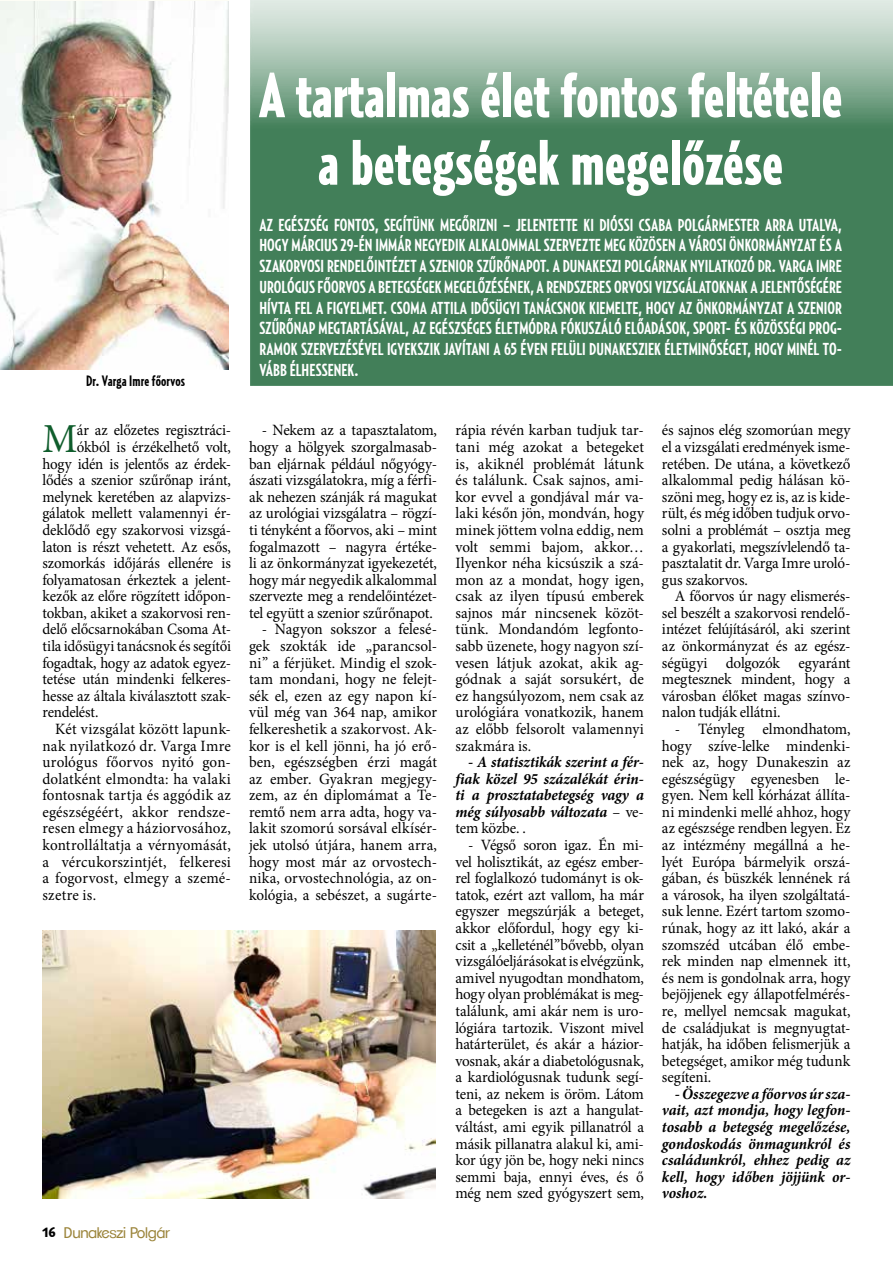
<style>
.page{position:relative;width:893px;height:1263px;background:#fff}
.page>*{position:absolute;margin:0;border:0;box-sizing:border-box;transform-origin:0 0}
.t1{font:900 extra-condensed 63px/67.5px "Relay";color:#fff;text-align:center}
.t2{font:41.25px "Minion Pro";color:#0f5d2c;scale:.95 1}
.t3{font:700 extra-condensed 17.25px/20.7px "Relay";color:#fff;text-align:justify}
.t4{font:15.75px/16.6px "Minion Pro";letter-spacing:-.005em;color:#000;text-align:justify;scale:.96 1}
.t5{font:15.75px "Minion Pro";letter-spacing:-.005em;color:#000;scale:.95 1}
.t6{font:italic 700 15.75px/16.6px "Minion Pro";letter-spacing:-.005em;color:#000;text-align:justify;scale:.96 1}
.t7{font:15.75px "Minion Pro";letter-spacing:.015em;color:#000;scale:.96 1}
.t8{font:15.75px "Minion Pro";letter-spacing:.02em;color:#000;scale:.96 1}
.t9{font:700 extra-condensed 15px "Relay";letter-spacing:.005em;color:#000}
.t10{font:15px "Clemente P Dag";letter-spacing:-.02em;color:#9b843a}
.s1{font-family:"Polo Ze 11 K Bold";color:#000}
.s2{font-weight:400;font-style:normal}
</style>
<div class="page">
<svg style="left:251px;top:0;width:642px;height:386px;background:#609373"></svg>
<img style="left:0;top:1px;width:229px;height:368px">
<img style="left:43px;top:931px;width:393px;height:267px">
<p class="t9" style="left:86px;top:371px;width:101px">Dr. Varga Imre főorvos</p>
<h2 class="t2" style="left:43px;top:411px;width:38px">M</h2>
<p class="t5" style="left:77px;top:420px;width:164px">ár az előzetes regisztráci-</p>
<p class="t5" style="left:77px;top:436px;width:164px">ókból is érzékelhető volt,</p>
<p class="t5" style="left:43px;top:453px;width:200px">hogy idén is jelentős az érdek-</p>
<p class="t5" style="left:43px;top:470px;width:200px">lődés a szenior szűrőnap iránt,</p>
<p class="t5" style="left:43px;top:486px;width:200px">melynek keretében az alapvizs-</p>
<p class="t5" style="left:43px;top:503px;width:200px">gálatok mellett valamennyi ér-</p>
<p class="t5" style="left:43px;top:519px;width:200px">deklődő egy szakorvosi vizsgá-</p>
<p class="t5" style="left:43px;top:536px;width:200px">laton is részt vehetett. Az esős,</p>
<p class="t5" style="left:43px;top:552px;width:200px">szomorkás időjárás ellenére is</p>
<p class="t5" style="left:43px;top:569px;width:200px">folyamatosan érkeztek a jelent-</p>
<p class="t5" style="left:43px;top:586px;width:200px">kezők az előre rögzített időpon-</p>
<p class="t5" style="left:43px;top:602px;width:200px">tokban, akiket a szakorvosi ren-</p>
<p class="t5" style="left:43px;top:619px;width:200px">delő előcsarnokában Csoma At-</p>
<p class="t5" style="left:43px;top:635px;width:200px">tila idősügyi tanácsnok és segítői</p>
<p class="t5" style="left:43px;top:652px;width:200px">fogadtak, hogy az adatok egyez-</p>
<p class="t5" style="left:43px;top:669px;width:200px">tetése után mindenki felkeres-</p>
<p class="t5" style="left:43px;top:685px;width:200px">hesse az általa kiválasztott szak-</p>
<p class="t5" style="left:43px;top:702px;width:60px">rendelést.</p>
<p class="t7" style="left:55px;top:718px;width:185px">Két vizsgálat között lapunk-</p>
<p class="t7" style="left:43px;top:735px;width:198px">nak nyilatkozó dr. Varga Imre</p>
<p class="t4" style="left:43px;top:754px;width:198px">urológus főorvos nyitó gon-</p>
<p class="t4" style="left:43px;top:770px;width:198px">dolatként elmondta: ha valaki</p>
<p class="t8" style="left:43px;top:785px;width:198px">fontosnak tartja és aggódik az</p>
<p class="t7" style="left:43px;top:801px;width:198px">egészségéért, akkor rendsze-</p>
<p class="t4" style="left:43px;top:820px;width:198px">resen elmegy a háziorvosához,</p>
<p class="t4" style="left:43px;top:837px;width:198px">kontrolláltatja a vérnyomását,</p>
<p class="t4" style="left:43px;top:853px;width:198px">a vércukorszintjét, felkeresi</p>
<p class="t4" style="left:43px;top:870px;width:198px">a fogorvost, elmegy a szemé-</p>
<p class="t7" style="left:43px;top:884px;width:57px">szetre is.</p>
<p class="t10" style="left:43px;top:1223px;width:129px"><span class="s1">16</span> Dunakeszi Polgár</p>
<h1 class="t1" style="left:259px;top:60px;width:585px">A tartalmas élet fontos feltétele a betegségek megelőzése</h1>
<p class="t3" style="left:259px;top:214px;width:584px">AZ EGÉSZSÉG FONTOS, SEGÍTÜNK MEGŐRIZNI – JELENTETTE KI DIÓSSI CSABA POLGÁRMESTER ARRA UTALVA, HOGY MÁRCIUS 29-ÉN IMMÁR NEGYEDIK ALKALOMMAL SZERVEZTE MEG KÖZÖSEN A VÁROSI ÖNKORMÁNYZAT ÉS A SZAKORVOSI RENDELŐINTÉZET A SZENIOR SZŰRŐNAPOT. A DUNAKESZI POLGÁRNAK NYILATKOZÓ DR. VARGA IMRE UROLÓGUS FŐORVOS A BETEGSÉGEK MEGELŐZÉSÉNEK, A RENDSZERES ORVOSI VIZSGÁLATOKNAK A JELENTŐSÉGÉRE HÍVTA FEL A FIGYELMET. CSOMA ATTILA IDŐSÜGYI TANÁCSNOK KIEMELTE, HOGY AZ ÖNKORMÁNYZAT A SZENIOR SZŰRŐNAP MEGTARTÁSÁVAL, AZ EGÉSZSÉGES ÉLETMÓDRA FÓKUSZÁLÓ ELŐADÁSOK, SPORT- ÉS KÖZÖSSÉGI PROG-RAMOK SZERVEZÉSÉVEL IGYEKSZIK JAVÍTANI A 65 ÉVEN FELÜLI DUNAKESZIEK ÉLETMINŐSÉGET, HOGY MINÉL TO-VÁBB ÉLHESSENEK.</p>
<p class="t4" style="left:249px;top:422px;width:197px;text-indent:13px">- Nekem az a tapasztalatom, hogy a hölgyek szorgalmasab&shy;ban eljárnak például nőgyógy&shy;ászati vizsgálatokra, míg a férfi&shy;ak nehezen szánják rá magukat az urológiai vizsgálatra – rögzí&shy;ti tényként a főorvos, aki – mint fogalmazott – nagyra értéke&shy;li az önkormányzat igyekezetét, hogy már negyedik alkalommal szervezte meg a rendelőintézet&shy;tel együtt a szenior szűrőnapot.</p>
<p class="t4" style="left:249px;top:621px;width:197px;text-indent:13px">- Nagyon sokszor a felesé&shy;gek szokták ide „parancsol&shy;ni” a férjüket. Mindig el szok&shy;tam mondani, hogy ne felejt&shy;sék el, ezen az egy napon kí&shy;vül még van 364 nap, amikor felkereshetik a szakorvost. Ak&shy;kor is el kell jönni, ha jó erő&shy;ben, egészségben érzi magát az ember. Gyakran megjegy&shy;zem, az én diplomámat a Te&shy;remtő nem arra adta, hogy va&shy;lakit szomorú sorsával elkísér&shy;jek utolsó útjára, hanem arra, hogy most már az orvostech&shy;nika, orvostechnológia, az on&shy;kológia, a sebészet, a sugárte-</p>
<p class="t4" style="left:455px;top:422px;width:198px">rápia révén karban tudjuk tar&shy;tani még azokat a betegeket is, akiknél problémát látunk és találunk. Csak sajnos, ami&shy;kor evvel a gondjával már va&shy;laki későn jön, mondván, hogy minek jöttem volna eddig, nem volt semmi bajom, akkor… Ilyenkor néha kicsúszik a szá&shy;mon az a mondat, hogy igen, csak az ilyen típusú emberek sajnos már nincsenek közöt&shy;tünk. Mondandóm legfonto&shy;sabb üzenete, hogy nagyon szí&shy;vesen látjuk azokat, akik ag&shy;gódnak a saját sorsukért, de ez hangsúlyozom, nem csak az urológiára vonatkozik, hanem az előbb felsorolt valamennyi szakmára is.</p>
<p class="t6" style="left:455px;top:753px;width:198px;text-indent:13px">- A statisztikák szerint a fér&shy;fiak közel 95 százalékát érin&shy;ti a prosztatabetegség vagy a még súlyosabb változata <span class="s2">– ve&shy;tem közbe. .</span></p>
<p class="t4" style="left:455px;top:837px;width:198px;text-indent:13px">- Végső soron igaz. Én mi&shy;vel holisztikát, az egész ember&shy;rel foglalkozó tudományt is ok&shy;tatok, ezért azt vallom, ha már egyszer megszúrják a beteget, akkor előfordul, hogy egy ki&shy;csit a „kelleténél”bővebb, olyan vizsgálóeljárásokat is elvégzünk, amivel nyugodtan mondhatom, hogy olyan problémákat is meg&shy;találunk, ami akár nem is uro&shy;lógiára tartozik. Viszont mivel határterület, és akár a házior&shy;vosnak, akár a diabetológusnak, a kardiológusnak tudunk segí&shy;teni, az nekem is öröm. Látom a betegeken is azt a hangulat&shy;váltást, ami egyik pillanatról a másik pillanatra alakul ki, ami&shy;kor úgy jön be, hogy neki nincs semmi baja, ennyi éves, és ő még nem szed gyógyszert sem,</p>
<p class="t4" style="left:662px;top:422px;width:198px">és sajnos elég szomorúan megy el a vizsgálati eredmények isme&shy;retében. De utána, a következő alkalommal pedig hálásan kö&shy;szöni meg, hogy ez is, az is kide&shy;rült, és még időben tudjuk orvo&shy;solni a problémát – osztja meg a gyakorlati, megszívlelendő ta&shy;pasztalatit dr. Varga Imre uroló&shy;gus szakorvos.</p>
<p class="t4" style="left:662px;top:588px;width:198px;text-indent:13px">A főorvos úr nagy elismerés&shy;sel beszélt a szakorvosi rendelő&shy;intézet felújításáról, aki szerint az önkormányzat és az egész&shy;ségügyi dolgozók egyaránt megtesznek mindent, hogy a városban élőket magas színvo&shy;nalon tudják ellátni.</p>
<p class="t4" style="left:662px;top:721px;width:198px;text-indent:13px">- Tényleg elmondhatom, hogy szíve-lelke mindenki&shy;nek az, hogy Dunakeszin az egészségügy egyenesben le&shy;gyen. Nem kell kórházat állíta&shy;ni mindenki mellé ahhoz, hogy az egészsége rendben legyen. Ez az intézmény megállná a he&shy;lyét Európa bármelyik orszá&shy;gában, és büszkék lennének rá a városok, ha ilyen szolgáltatá&shy;suk lenne. Ezért tartom szomo&shy;rúnak, hogy az itt lakó, akár a szomszéd utcában élő embe&shy;rek minden nap elmennek itt, és nem is gondolnak arra, hogy bejöjjenek egy állapotfelmérés&shy;re, mellyel nemcsak magukat, de családjukat is megnyugtat&shy;hatják, ha időben felismerjük a betegséget, amikor még tudunk segíteni.</p>
<p class="t6" style="left:662px;top:1085px;width:198px;text-indent:13px">- Összegezve a főorvos úr sza&shy;vait, azt mondja, hogy legfon&shy;tosabb a betegség megelőzése, gondoskodás önmagunkról és családunkról, ehhez pedig az kell, hogy időben jöjjünk or&shy;voshoz.</p>
</div>
